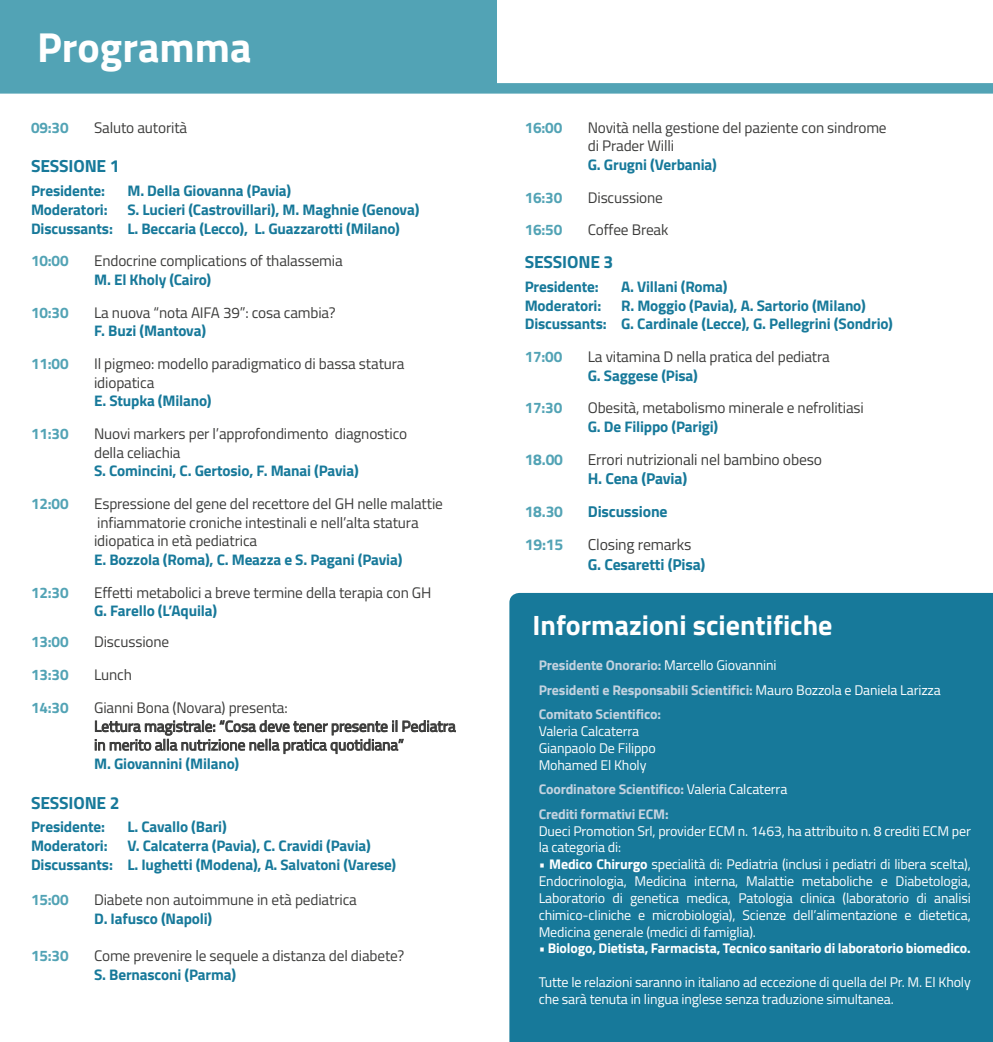
<style>
.page{position:relative;width:993px;height:1042px;background:#fff}
.page>*{position:absolute;margin:0;border:0;box-sizing:border-box;transform-origin:0 0}
.t1{font:700 42px "Titillium Web";color:#fff}
.t2{font:700 28px "Titillium Web";color:#fff}
.t3{font:700 17.5px "Titillium Web";letter-spacing:-.01em;color:#17799a}
.t4{font:700 15.75px "Titillium Web";letter-spacing:-.01em;color:#17799a}
.t5{font:15.75px "Titillium Web";letter-spacing:-.01em;color:#3c3c3b}
.t6{font:700 15.75px "Titillium Web";color:#52a3b5}
.t7{font:15.58px "Titillium Web";letter-spacing:-.01em;color:#3c3c3b}
.t8{font:700 15.58px "Titillium Web";letter-spacing:-.01em;color:#52a3b5}
.t9{font:15.22px/18.7px "Titillium Web";letter-spacing:-.01em;color:#3c3c3b}
.t10{font:700 15.22px/18.7px "Titillium Web";letter-spacing:-.01em;color:#17799a}
.t11{font:700 15.22px "Titillium Web";letter-spacing:-.01em;color:#52a3b5}
.t12{font:14px/16.8px "Titillium Web";letter-spacing:-.01em;color:#fff}
.t13{font:700 14px/24.5px "Titillium Web";letter-spacing:-.01em;color:#c3d2df}
.t14{font:700 14px "Titillium Web";letter-spacing:-.01em;color:#fff}
.s1{font-size:15.05px}
.s2{font-weight:400;color:#fff}
.s3{font-weight:700}
.s4{font-weight:400}
</style>
<div class="page">
<div style="left:0;top:0;width:496px;height:84px;background:#52a3b5"></div>
<div style="left:0;top:83px;width:992px;height:11px;background:#52a3b5"></div>
<svg style="left:95px;top:720px;width:360px;height:34px"></svg>
<div style="left:509px;top:593px;width:483px;height:449px;background:#17799a"></div>
<h1 class="t1" style="left:37px;top:15px;width:216px">Programma</h1>
<p class="t11" style="left:31px;top:116px;width:39px">09:30</p>
<p class="t9" style="left:94px;top:117px;width:95px">Saluto autorità</p>
<p class="t3" style="left:31px;top:153px;width:90px">SESSIONE 1</p>
<p class="t10" style="left:31px;top:181px;width:76px">Presidente:</p>
<p class="t10" style="left:127px;top:181px;width:165px">M. Della Giovanna (Pavia)</p>
<p class="t10" style="left:31px;top:199px;width:78px">Moderatori:</p>
<p class="t10" style="left:31px;top:199px;width:390px;text-indent:96px">S. Lucieri (Castrovillari), M. Maghnie (Genova)<br>Discussants: L. Beccaria (Lecco), L. Guazzarotti (Milano)</p>
<p class="t11" style="left:31px;top:249px;width:39px">10:00</p>
<p class="t9" style="left:94px;top:251px;width:250px">Endocrine complications of thalassemia</p>
<p class="t10" style="left:94px;top:269px;width:119px">M. El Kholy (Cairo)</p>
<p class="t11" style="left:31px;top:301px;width:39px">10:30</p>
<p class="t9" style="left:94px;top:302px;width:243px">La nuova “nota AIFA 39”: cosa cambia?</p>
<p class="t10" style="left:94px;top:321px;width:113px">F. Buzi (Mantova)</p>
<p class="t11" style="left:31px;top:352px;width:39px">11:00</p>
<p class="t9" style="left:94px;top:353px;width:312px">Il pigmeo: modello paradigmatico di bassa statura idiopatica</p>
<p class="t10" style="left:94px;top:391px;width:119px">E. Stupka (Milano)</p>
<p class="t11" style="left:31px;top:422px;width:39px">11:30</p>
<p class="t9" style="left:94px;top:423px;width:314px">Nuovi markers per l’approfondimento diagnostico della celiachia</p>
<p class="t10" style="left:94px;top:461px;width:266px">S. Comincini, C. Gertosio, F. Manai (Pavia)</p>
<p class="t11" style="left:31px;top:492px;width:39px">12:00</p>
<p class="t9" style="left:94px;top:493px;width:350px">Espressione del gene del recettore del GH nelle malattie infiammatorie croniche intestinali e nell’alta statura idiopatica in età pediatrica</p>
<p class="t10" style="left:94px;top:549px;width:310px">E. Bozzola (Roma), C. Meazza e S. Pagani (Pavia)</p>
<p class="t11" style="left:31px;top:581px;width:39px">12:30</p>
<p class="t9" style="left:94px;top:582px;width:339px">Effetti metabolici a breve termine della terapia con GH</p>
<p class="t10" style="left:94px;top:601px;width:124px">G. Farello (L’Aquila)</p>
<p class="t11" style="left:31px;top:630px;width:39px">13:00</p>
<p class="t9" style="left:94px;top:632px;width:77px">Discussione</p>
<p class="t11" style="left:31px;top:663px;width:39px">13:30</p>
<p class="t9" style="left:94px;top:664px;width:39px">Lunch</p>
<p class="t11" style="left:31px;top:696px;width:39px">14:30</p>
<p class="t9" style="left:94px;top:697px;width:363px">Gianni Bona (Novara) presenta:<br>Lettura magistrale: “Cosa deve tener presente il Pediatra in merito alla nutrizione nella pratica quotidiana”</p>
<p class="t10" style="left:94px;top:753px;width:147px">M. Giovannini (Milano)</p>
<p class="t3" style="left:31px;top:789px;width:90px">SESSIONE 2</p>
<p class="t10" style="left:31px;top:817px;width:76px">Presidente:</p>
<p class="t10" style="left:127px;top:817px;width:101px">L. Cavallo (Bari)</p>
<p class="t10" style="left:31px;top:835px;width:78px">Moderatori:</p>
<p class="t10" style="left:31px;top:835px;width:366px;text-indent:96px">V. Calcaterra (Pavia), C. Cravidi (Pavia)<br>Discussants: L. Iughetti (Modena), <span class="s1">A. Salvatoni (Varese)</span></p>
<p class="t11" style="left:31px;top:888px;width:39px">15:00</p>
<p class="t9" style="left:94px;top:890px;width:264px">Diabete non autoimmune in età pediatrica</p>
<p class="t10" style="left:94px;top:908px;width:120px">D. Iafusco (Napoli)</p>
<p class="t11" style="left:31px;top:944px;width:39px">15:30</p>
<p class="t9" style="left:94px;top:946px;width:312px">Come prevenire le sequele a distanza del diabete?</p>
<p class="t10" style="left:94px;top:964px;width:143px">S. Bernasconi (Parma)</p>
<p class="t11" style="left:524px;top:116px;width:39px">16:00</p>
<p class="t9" style="left:587px;top:117px;width:300px">Novità nella gestione del paziente con sindrome di Prader Willi</p>
<p class="t10" style="left:587px;top:155px;width:131px">G. Grugni (Verbania)</p>
<p class="t11" style="left:524px;top:186px;width:39px">16:30</p>
<p class="t9" style="left:587px;top:187px;width:77px">Discussione</p>
<p class="t11" style="left:524px;top:218px;width:39px">16:50</p>
<p class="t9" style="left:587px;top:220px;width:82px">Coffee Break</p>
<p class="t3" style="left:524px;top:249px;width:90px">SESSIONE 3</p>
<p class="t10" style="left:524px;top:276px;width:76px">Presidente:</p>
<p class="t10" style="left:621px;top:276px;width:108px">A. Villani (Roma)</p>
<p class="t10" style="left:524px;top:295px;width:78px">Moderatori:</p>
<p class="t10" style="left:524px;top:295px;width:369px;text-indent:96px">R. Moggio (Pavia), A. Sartorio (Milano)<br>Discussants: G. Cardinale (Lecce), G. Pellegrini (Sondrio)</p>
<p class="t11" style="left:524px;top:345px;width:39px">17:00</p>
<p class="t9" style="left:587px;top:346px;width:243px">La vitamina D nella pratica del pediatra</p>
<p class="t10" style="left:587px;top:365px;width:112px">G. Saggese (Pisa)</p>
<p class="t11" style="left:524px;top:396px;width:39px">17:30</p>
<p class="t9" style="left:587px;top:398px;width:277px">Obesità, metabolismo minerale e nefrolitiasi</p>
<p class="t10" style="left:587px;top:416px;width:132px">G. De Filippo (Parigi)</p>
<p class="t8" style="left:524px;top:447px;width:40px">18.00</p>
<p class="t7" style="left:587px;top:448px;width:236px">Errori nutrizionali nel bambino obeso</p>
<p class="t4" style="left:587px;top:466px;width:101px">H. Cena (Pavia)</p>
<p class="t8" style="left:524px;top:500px;width:40px">18.30</p>
<p class="t4" style="left:587px;top:500px;width:81px">Discussione</p>
<p class="t6" style="left:524px;top:533px;width:40px">19:15</p>
<p class="t5" style="left:587px;top:533px;width:105px">Closing remarks</p>
<p class="t4" style="left:587px;top:552px;width:119px">G. Cesaretti (Pisa)</p>
<h2 class="t2" style="left:532px;top:604px;width:301px">Informazioni scientifiche</h2>
<p class="t13" style="left:538px;top:652px;width:403px">Presidente Onorario: <span class="s2">Marcello Giovannini<br></span>Presidenti e Responsabili Scientifici: <span class="s2">Mauro Bozzola e Daniela Larizza<br></span>Comitato Scientifico:</p>
<p class="t12" style="left:538px;top:722px;width:119px">Valeria Calcaterra<br>Gianpaolo De Filippo<br>Mohamed El Kholy</p>
<p class="t13" style="left:538px;top:776px;width:250px">Coordinatore Scientifico: <span class="s2">Valeria Calcaterra<br></span>Crediti formativi ECM:</p>
<p class="t12" style="left:538px;top:821px;width:433px">Dueci Promotion Srl, provider ECM n. 1463, ha attribuito n. 8 crediti ECM per la categoria di:</p>
<p class="t12" style="left:538px;top:855px;width:433px;text-align:justify">• <span class="s3">Medico Chirurgo</span> specialità di: Pediatria (inclusi i pediatri di libera scelta), Endocrinologia, Medicina interna, Malattie metaboliche e Diabetologia, Laboratorio di genetica medica, Patologia clinica (laboratorio di analisi chimico-cliniche e microbiologia), Scienze dell’alimentazione e dietetica, Medicina generale (medici di famiglia).</p>
<p class="t14" style="left:538px;top:937px;width:433px"><span class="s4">•</span> Biologo, Dietista, Farmacista, Tecnico sanitario di laboratorio biomedico.</p>
<p class="t12" style="left:538px;top:973px;width:433px">Tutte le relazioni saranno in italiano ad eccezione di quella del Pr. M. El Kholy che sarà tenuta in lingua inglese senza traduzione simultanea.</p>
</div>
